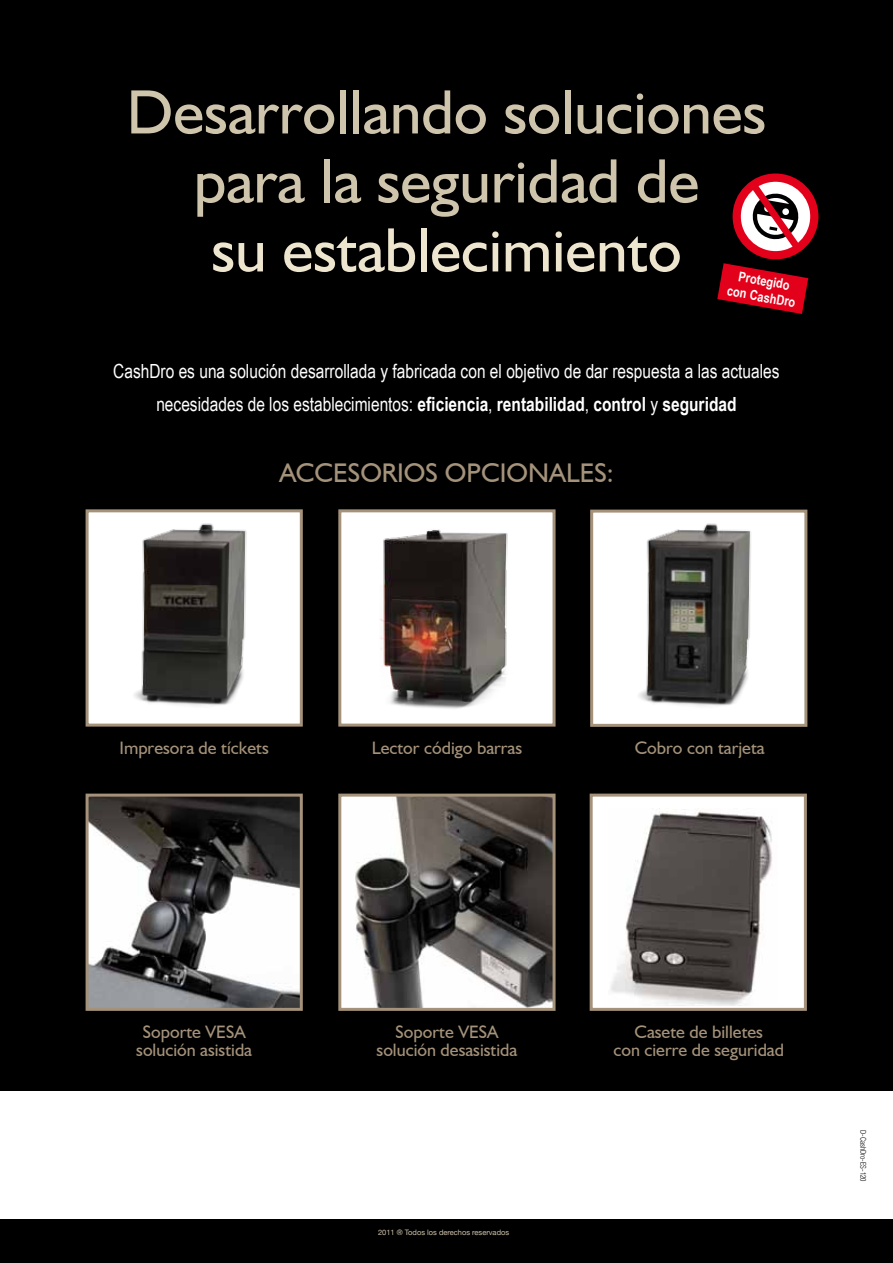
<style>
.page{position:relative;width:893px;height:1263px;background:#000}
.page>*{position:absolute;margin:0;border:0;box-sizing:border-box;transform-origin:0 0}
.t1{font:63px/69px "Humanist 521 BT";color:#cfc4ac;text-align:center}
.t2{font:63px "Humanist 521 BT";color:#ede5ce}
.t3{font:27px "Humanist 521 BT";color:#a4927a}
.t4{font:19.5px/33px "Arial Narrow";color:#fff;text-align:center}
.t5{font:18px/18px "Humanist 521 BT";color:#a4927a;text-align:center}
.t6{font:700 13.65px/16.4px "Arial Narrow";color:#fff;text-align:center}
.t7{font:7.5px "Helvetica Neue";color:#cfc4ac}
.t8{font:300 condensed 7.5px "Helvetica";color:#000}
.s1{font-weight:700}
</style>
<div class="page">
<div style="left:0;top:1091px;width:893px;height:128px;background:#fff"></div>
<svg style="left:737px;top:178px;width:77px;height:77px"></svg>
<div style="left:733px;top:173px;width:85px;height:86px;border:8px solid #e2001a;border-radius:50%"></div>
<svg style="left:717px;top:263px;width:91px;height:51px"></svg>
<svg style="left:745px;top:178px;width:60px;height:77px"></svg>
<div style="left:86px;top:509px;width:217px;height:218px;background:#fff;border:3px solid #a4927a"></div>
<svg style="left:127px;top:512px;width:134px;height:194px"></svg>
<img style="left:90px;top:798px;width:209px;height:209px">
<div style="left:86px;top:794px;width:217px;height:217px;border:3px solid #a4927a"></div>
<img style="left:342px;top:798px;width:210px;height:209px">
<div style="left:338px;top:794px;width:218px;height:217px;border:3px solid #a4927a"></div>
<div style="left:338px;top:509px;width:218px;height:218px;background:#fff;border:3px solid #a4927a"></div>
<img style="left:380px;top:529px;width:128px;height:180px">
<div style="left:591px;top:795px;width:214px;height:214px;background:#fff"></div>
<img style="left:610px;top:808px;width:162px;height:197px">
<div style="left:590px;top:794px;width:217px;height:217px;border:3px solid #a4927a"></div>
<div style="left:590px;top:510px;width:217px;height:217px;background:#fff;border:3px solid #a4927a"></div>
<svg style="left:632px;top:513px;width:133px;height:211px"></svg>
<h1 class="t1" style="left:127px;top:76px;width:641px">Desarrollando soluciones para la seguridad de</h1>
<h1 class="t2" style="left:211px;top:211px;width:472px">su establecimiento</h1>
<p class="t6" style="left:732px;top:266px;width:71px;rotate:10deg">Protegido con CashDro</p>
<p class="t4" style="left:113px;top:354px;width:668px">CashDro es una solución desarrollada y fabricada con el objetivo de dar respuesta a las actuales necesidades de los establecimientos: <span class="s1">eficiencia</span>, <span class="s1">rentabilidad</span>, <span class="s1">control</span> y <span class="s1">seguridad</span></p>
<h2 class="t3" style="left:279px;top:456px;width:336px">Accesorios opcionales:</h2>
<p class="t5" style="left:120px;top:738px;width:151px">Impresora de tíckets</p>
<p class="t5" style="left:372px;top:738px;width:152px">Lector código barras</p>
<p class="t5" style="left:635px;top:738px;width:132px">Cobro con tarjeta</p>
<p class="t5" style="left:136px;top:1022px;width:117px">Soporte VESA solución asistida</p>
<p class="t5" style="left:377px;top:1022px;width:142px">Soporte VESA solución desasistida</p>
<p class="t7" style="left:378px;top:1228px;width:133px">2011 ® Todos los derechos reservados</p>
<p class="t5" style="left:613px;top:1022px;width:172px">Casete de billetes<br>con cierre de seguridad</p>
<p class="t8" style="left:867px;top:1130px;width:53px;rotate:90deg">D-CashDro-ES-120</p>
</div>
